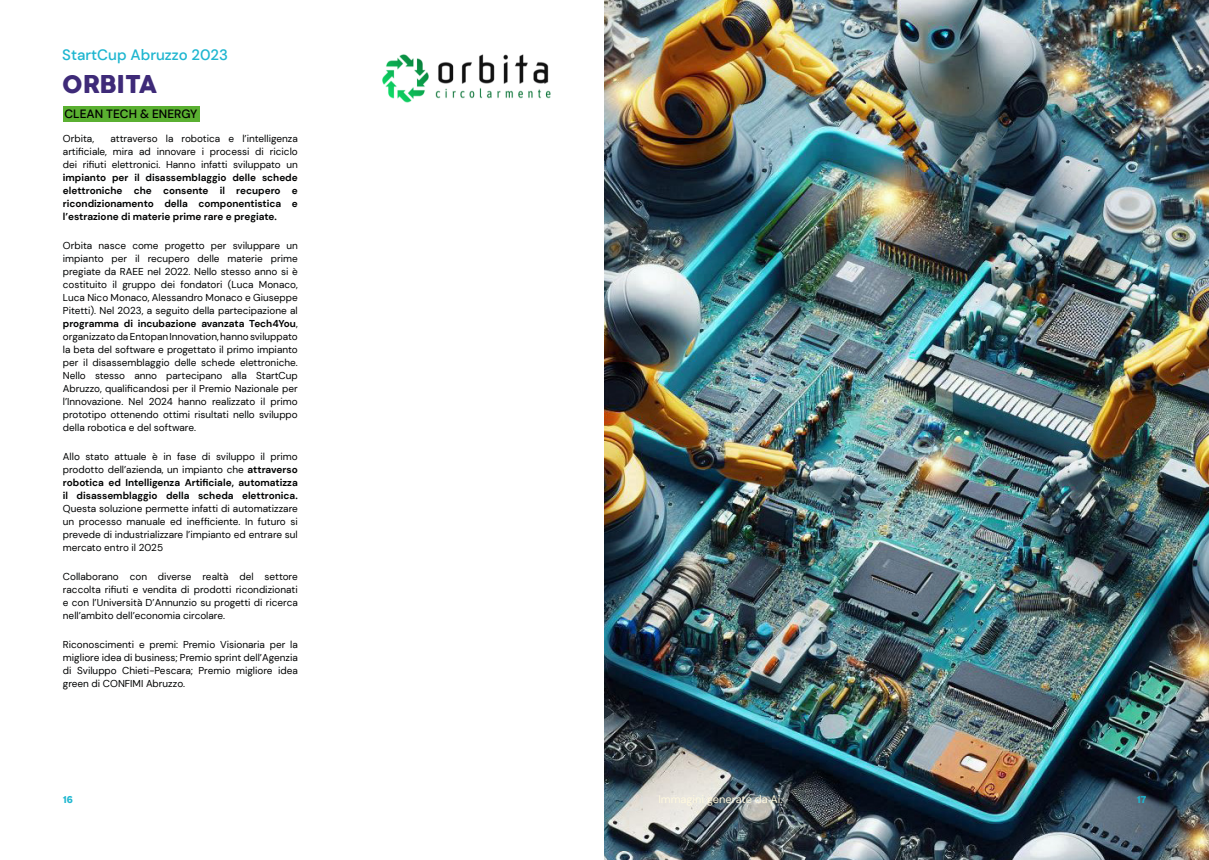
<style>
.page{position:relative;width:1209px;height:860px;background:#fff}
.page>*{position:absolute;margin:0;border:0;box-sizing:border-box;transform-origin:0 0}
.Highlighted_2{font:24px "Cocogoose";color:#3e2a78}
.Highlighted_2-2{font:500 15px "DM Sans";color:#1fb6d0}
.Contents{font:500 12px "DM Sans";color:#000}
.Highlighted_2-3{font:11px "DM Sans";color:#fff9de}
.Body{font:10px/13px "DM Sans";color:#010202;text-align:justify}
.Body-2{font:700 10px/13px "DM Sans";color:#010202;text-align:justify}
.t1{font:10px "Radio Canada Big";color:#1eb7d0}
.s1{font-weight:400}
.s2{font-weight:700}
</style>
<div class="page">
<img style="left:382px;top:54px;width:169px;height:49px">
<img style="left:604px;top:0;width:604px;height:860px">
<div style="left:63px;top:106px;width:136px;height:16px;background:#5ab031"></div>
<p class="Highlighted_2-2" style="left:62px;top:46px;width:167px">StartCup Abruzzo 2023</p>
<p class="Highlighted_2" style="left:62px;top:67px;width:96px">ORBITA</p>
<p class="Contents" style="left:64px;top:107px;width:135px">CLEAN TECH &amp; ENERGY</p>
<p class="Body-2" style="left:63px;top:132px;width:236px;text-indent:48px"><span class="s1">attraverso la robotica e l’intelligenza artificiale, mira ad innovare i processi di riciclo dei rifiuti elettronici. Hanno infatti sviluppato un </span>impianto per il disassemblaggio delle schede elettroniche che consente il recupero e ricondizionamento della componentistica e l’estrazione di materie prime rare e pregiate.</p>
<p class="Body" style="left:63px;top:239px;width:236px">Orbita nasce come progetto per sviluppare un impianto per il recupero delle materie prime pregiate da RAEE nel 2022. Nello stesso anno si è costituito il gruppo dei fondatori (Luca Monaco, Luca Nico Monaco, Alessandro Monaco e Giuseppe Pitetti). Nel 2023, a seguito della partecipazione al <span class="s2">programma di incubazione avanzata Tech4You</span>, organizzato da Entopan Innovation, hanno sviluppato la beta del software e progettato il primo impianto per il disassemblaggio delle schede elettroniche.<br>Nello stesso anno partecipano alla StartCup Abruzzo, qualificandosi per il Premio Nazionale per l’Innovazione. Nel 2024 hanno realizzato il primo prototipo ottenendo ottimi risultati nello sviluppo della robotica e del software.</p>
<p class="Body" style="left:63px;top:450px;width:236px">Allo stato attuale è in fase di sviluppo il primo prodotto dell’azienda, un impianto che <span class="s2">attraverso robotica ed Intelligenza Artificiale, automatizza il disassemblaggio della scheda elettronica.<br></span>Questa soluzione permette infatti di automatizzare un processo manuale ed inefficiente. In futuro si prevede di industrializzare l’impianto ed entrare sul mercato entro il 2025</p>
<p class="Body" style="left:63px;top:570px;width:236px">Collaborano con diverse realtà del settore raccolta rifiuti e vendita di prodotti ricondizionati e con l’Università D’Annunzio su progetti di ricerca nell’ambito dell’economia circolare.</p>
<p class="Body" style="left:63px;top:638px;width:236px">Riconoscimenti e premi: Premio Visionaria per la migliore idea di business; Premio sprint dell’Agenzia di Sviluppo Chieti-Pescara; Premio migliore idea green di CONFIMI Abruzzo.</p>
<p class="Body" style="left:63px;top:132px;width:33px">Orbita,</p>
<p class="Highlighted_2-3" style="left:658px;top:792px;width:126px">Immagini generate da Ai.</p>
<p class="t1" style="left:63px;top:793px;width:11px">16</p>
<p class="t1" style="left:1137px;top:793px;width:11px">17</p>
</div>
